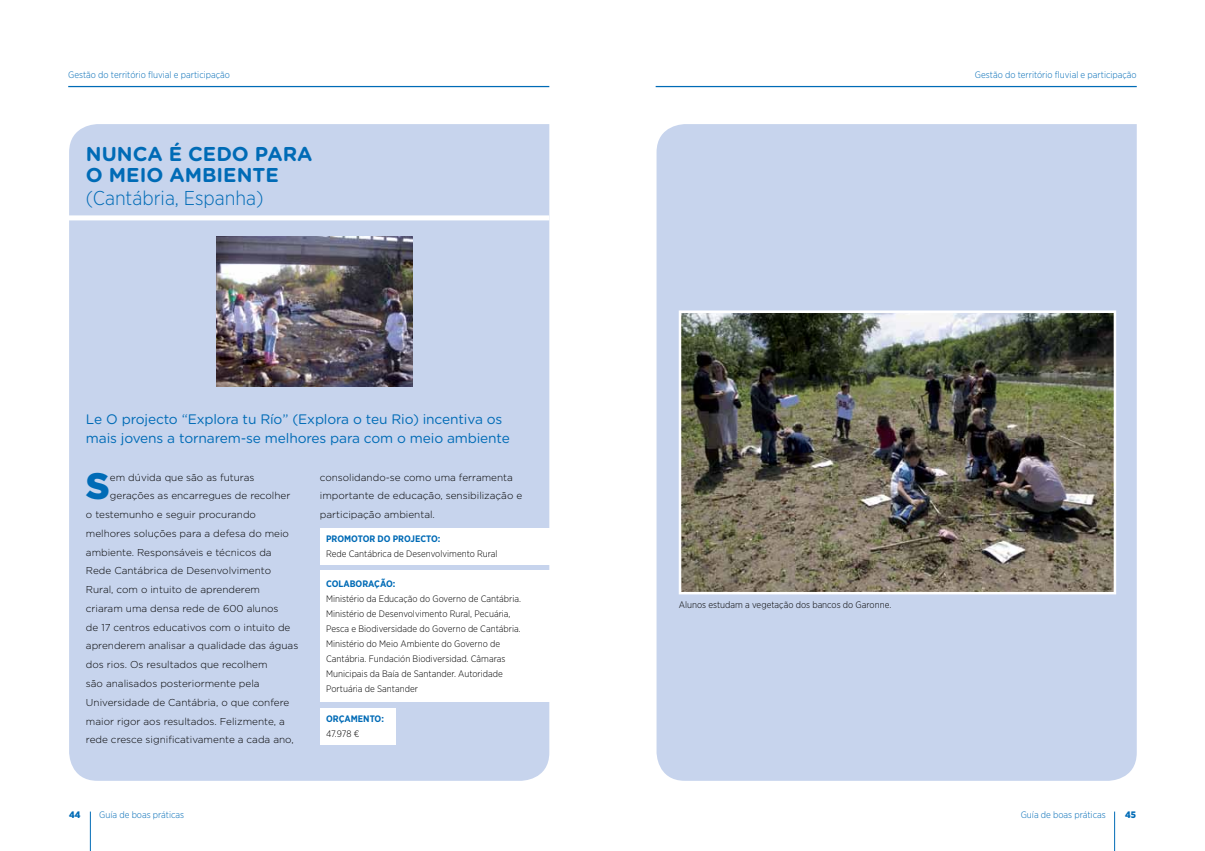
<style>
.page{position:relative;width:1205px;height:851px;background:#fff}
.page>*{position:absolute;margin:0;border:0;box-sizing:border-box;transform-origin:0 0}
.t1{font:900 36.75px "Gotham";color:#006bb6}
.t2{font:700 20px/21.2px "Gotham Rounded";color:#006bb6}
.t3{font:300 20px "Gotham Narrow";color:#006bb6}
.t4{font:13.75px/18.8px "Gotham Rounded";letter-spacing:-.01em;color:#006bb6}
.t5{font:300 10px/18.8px "Gotham";color:#000}
.t6{font:300 9.38px/15px "Gotham Narrow";color:#000}
.t7{font:300 9.38px "Gotham Narrow";color:#006bb6}
.t8{font:700 9.38px/15px "Gotham Narrow";color:#006bb6}
.t9{font:900 9.38px "Gotham Narrow";color:#006bb6}
.s1{font-weight:700;color:#006bb6}
.s2{font-weight:300;color:#000}
</style>
<div class="page">
<hr style="left:90px;top:811px;width:1px;height:39px;background:#006bb6">
<div style="left:69px;top:124px;width:480px;height:656px;background:#c7d4ed"></div>
<div style="left:68px;top:215px;width:481px;height:5px;background:#fff"></div>
<hr style="left:68px;top:86px;width:481px;height:1px;background:#006bb6">
<hr style="left:1114px;top:811px;width:1px;height:39px;background:#006bb6">
<hr style="left:656px;top:86px;width:481px;height:1px;background:#006bb6">
<div style="left:320px;top:570px;width:235px;height:132px;background:#fff"></div>
<div style="left:320px;top:708px;width:76px;height:37px;background:#fff"></div>
<div style="left:320px;top:528px;width:235px;height:36px;background:#fff"></div>
<div style="left:656px;top:124px;width:481px;height:656px;background:#c7d4ed"></div>
<img style="left:216px;top:237px;width:197px;height:150px">
<img style="left:682px;top:313px;width:431px;height:278px">
<div style="left:679px;top:310px;width:437px;height:284px;border:2px solid #fff"></div>
<p class="t7" style="left:68px;top:69px;width:163px">Gestão do território fluvial e participação</p>
<p class="t7" style="left:975px;top:69px;width:163px">Gestão do território fluvial e participação</p>
<p class="t2" style="left:86px;top:142px;width:228px">NU NCA É CEDO PARA<br>O MEIO AMBIENTE</p>
<p class="t3" style="left:86px;top:186px;width:179px">(Cantábria, Espanha)</p>
<p class="t4" style="left:86px;top:409px;width:425px">Le O projecto “Explora tu Río” (Explora o teu Rio) incentiva os mais jovens a tornarem-se melhores para com o meio ambiente</p>
<p class="t1" style="left:86px;top:461px;width:25px">S</p>
<p class="t5" style="left:110px;top:467px;width:146px">em dúvida que são as futuras</p>
<p class="t5" style="left:110px;top:486px;width:182px">gerações as encarregues de recolher</p>
<p class="t5" style="left:86px;top:505px;width:172px">o testemunho e seguir procurando</p>
<p class="t5" style="left:86px;top:523px;width:205px">melhores soluções para a defesa do meio</p>
<p class="t5" style="left:86px;top:542px;width:187px">ambiente. Responsáveis e técnicos da</p>
<p class="t5" style="left:86px;top:561px;width:187px">Rede Cantábrica de Desenvolvimento</p>
<p class="t5" style="left:86px;top:580px;width:176px">Rural, com o intuito de aprenderem</p>
<p class="t5" style="left:86px;top:598px;width:194px">criaram uma densa rede de 600 alunos</p>
<p class="t5" style="left:86px;top:617px;width:206px">de 17 centros educativos com o intuito de</p>
<p class="t5" style="left:86px;top:636px;width:214px">aprenderem analisar a qualidade das águas</p>
<p class="t5" style="left:86px;top:655px;width:183px">dos rios. Os resultados que recolhem</p>
<p class="t5" style="left:86px;top:673px;width:175px">são analisados posteriormente pela</p>
<p class="t5" style="left:86px;top:692px;width:205px">Universidade de Cantábria, o que confere</p>
<p class="t5" style="left:86px;top:711px;width:200px">maior rigor aos resultados. Felizmente, a</p>
<p class="t5" style="left:86px;top:730px;width:209px">rede cresce significativamente a cada ano,</p>
<p class="t5" style="left:320px;top:467px;width:204px">consolidando-se como uma ferramenta importante de educação, sensibilização e participação ambiental.</p>
<p class="t6" style="left:326px;top:530px;width:173px"><span class="s1">PROMOTOR DO PROJECTO:<br></span>Rede Cantábrica de Desenvolvimento Rural</p>
<p class="t6" style="left:326px;top:575px;width:197px"><span class="s1">COLABORAÇÃO:<br></span>Ministério da Educação do Governo de Cantábria.<br>Ministério de Desenvolvimento Rural, Pecuária, Pesca e Biodiversidade do Governo de Cantábria.<br>Ministério do Meio Ambiente do Governo de Cantábria. Fundación Biodiversidad. Câmaras Municipais da Baía de Santander. Autoridade Portuária de Santander</p>
<p class="t8" style="left:326px;top:710px;width:59px">ORÇAMENTO:<br><span class="s2">47.978 €</span></p>
<p class="t6" style="left:679px;top:596px;width:214px">Alunos estudam a vegetação dos bancos do Garonne.</p>
<p class="t9" style="left:69px;top:808px;width:13px">44</p>
<p class="t7" style="left:99px;top:809px;width:86px">Guía de boas práticas</p>
<p class="t7" style="left:1021px;top:809px;width:86px">Guía de boas práticas</p>
<p class="t9" style="left:1125px;top:808px;width:12px">45</p>
</div>
